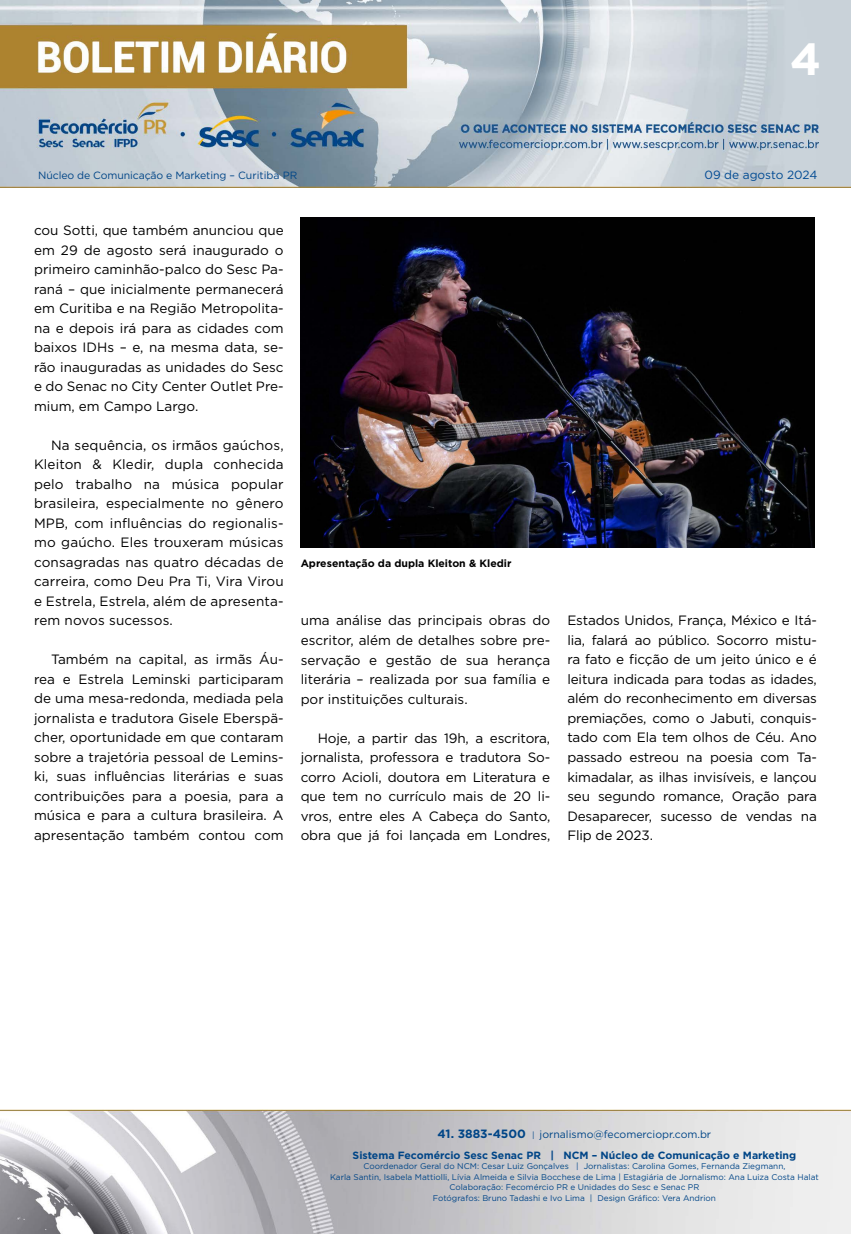
<style>
.page{position:relative;width:851px;height:1234px;background:#fff}
.page>*{position:absolute;margin:0;border:0;box-sizing:border-box;transform-origin:0 0}
.t1{font:700 45px "Gotham";color:#fff}
.t2{font:13.5px/19.5px "Gotham";color:#000;text-align:justify}
.t3{font:11.85px "Gotham";color:#004a93}
.t4{font:700 10.5px/21px "Gotham";color:#004587;text-align:center}
.t5{font:10.5px "Gotham";letter-spacing:-.01em;color:#004587}
.t6{font:700 10.5px "Gotham";color:#000}
.t7{font:8.25px/10.5px "Gotham";color:#004587;text-align:center}
.s1{font-size:12px}
.s2{font-weight:400;font-size:8.25px}
.s3{font-weight:400}
</style>
<div class="page">
<img style="left:0;top:0;width:850px;height:188px">
<img style="left:0;top:1109px;width:850px;height:124px">
<img style="left:300px;top:217px;width:514px;height:330px">
<h1 class="t1" style="left:790px;top:29px;width:33px">4</h1>
<p class="t5" style="left:38px;top:168px;width:260px">Núcleo de Comunicação e Marketing – Curitiba PR</p>
<p class="t3" style="left:704px;top:167px;width:114px">09 de agosto 2024</p>
<p class="t2" style="left:34px;top:220px;width:251px">cou Sotti, que também anunciou que em 29 de agosto será inaugurado o primeiro caminhão-palco do Sesc Pa&shy;raná – que inicialmente permanecerá em Curitiba e na Região Metropolita&shy;na e depois irá para as cidades com baixos IDHs – e, na mesma data, se&shy;rão inauguradas as unidades do Sesc e do Senac no City Center Outlet Pre&shy;mium, em Campo Largo.</p>
<p class="t2" style="left:34px;top:435px;width:251px;text-indent:17px">Na sequência, os irmãos gaúchos, Kleiton &amp; Kledir, dupla conhecida pelo trabalho na música popular brasileira, especialmente no gênero MPB, com influências do regionalis&shy;mo gaúcho. Eles trouxeram músicas consagradas nas quatro décadas de carreira, como Deu Pra Ti, Vira Virou e Estrela, Estrela, além de apresenta&shy;rem novos sucessos.</p>
<p class="t2" style="left:34px;top:649px;width:251px;text-indent:17px">Também na capital, as irmãs Áu&shy;rea e Estrela Leminski participaram de uma mesa-redonda, mediada pela jornalista e tradutora Gisele Eberspä&shy;cher, oportunidade em que contaram sobre a trajetória pessoal de Lemins&shy;ki, suas influências literárias e suas contribuições para a poesia, para a música e para a cultura brasileira. A apresentação também contou com</p>
<p class="t6" style="left:300px;top:556px;width:212px">Apresentação da dupla Kleiton &amp; Kledir</p>
<p class="t2" style="left:300px;top:610px;width:251px">uma análise das principais obras do escritor, além de detalhes sobre pre&shy;servação e gestão de sua herança literária – realizada por sua família e por instituições culturais.</p>
<p class="t2" style="left:300px;top:727px;width:251px;text-indent:17px">Hoje, a partir das 19h, a escritora, jornalista, professora e tradutora So&shy;corro Acioli, doutora em Literatura e que tem no currículo mais de 20 li&shy;vros, entre eles A Cabeça do Santo, obra que já foi lançada em Londres,</p>
<p class="t2" style="left:567px;top:610px;width:251px">Estados Unidos, França, México e Itá&shy;lia, falará ao público. Socorro mistu&shy;ra fato e ficção de um jeito único e é leitura indicada para todas as idades, além do reconhecimento em diversas premiações, como o Jabuti, conquis&shy;tado com Ela tem olhos de Céu. Ano passado estreou na poesia com Ta&shy;kimadalar, as ilhas invisíveis, e lançou seu segundo romance, Oração para Desaparecer, sucesso de vendas na Flip de 2023.</p>
<p class="t4" style="left:352px;top:1122px;width:445px"><span class="s1">41. 3883-4500</span> <span class="s2">|</span> <span class="s3">jornalismo@fecomerciopr.com.br<br></span>Sistema Fecomércio Sesc Senac PR | NCM – Núcleo de Comunicação e Marketing</p>
<p class="t7" style="left:330px;top:1160px;width:490px">Coordenador Geral do NCM: Cesar Luiz Gonçalves | Jornalistas: Carolina Gomes, Fernanda Ziegmann,<br>Karla Santin, Isabela Mattiolli, Lívia Almeida e Silvia Bocchese de Lima | Estagiária de Jornalismo: Ana Luiza Costa Halat Colaboração: Fecomércio PR e Unidades do Sesc e Senac PR<br>Fotógrafos: Bruno Tadashi e Ivo Lima | Design Gráfico: Vera Andrion</p>
</div>
